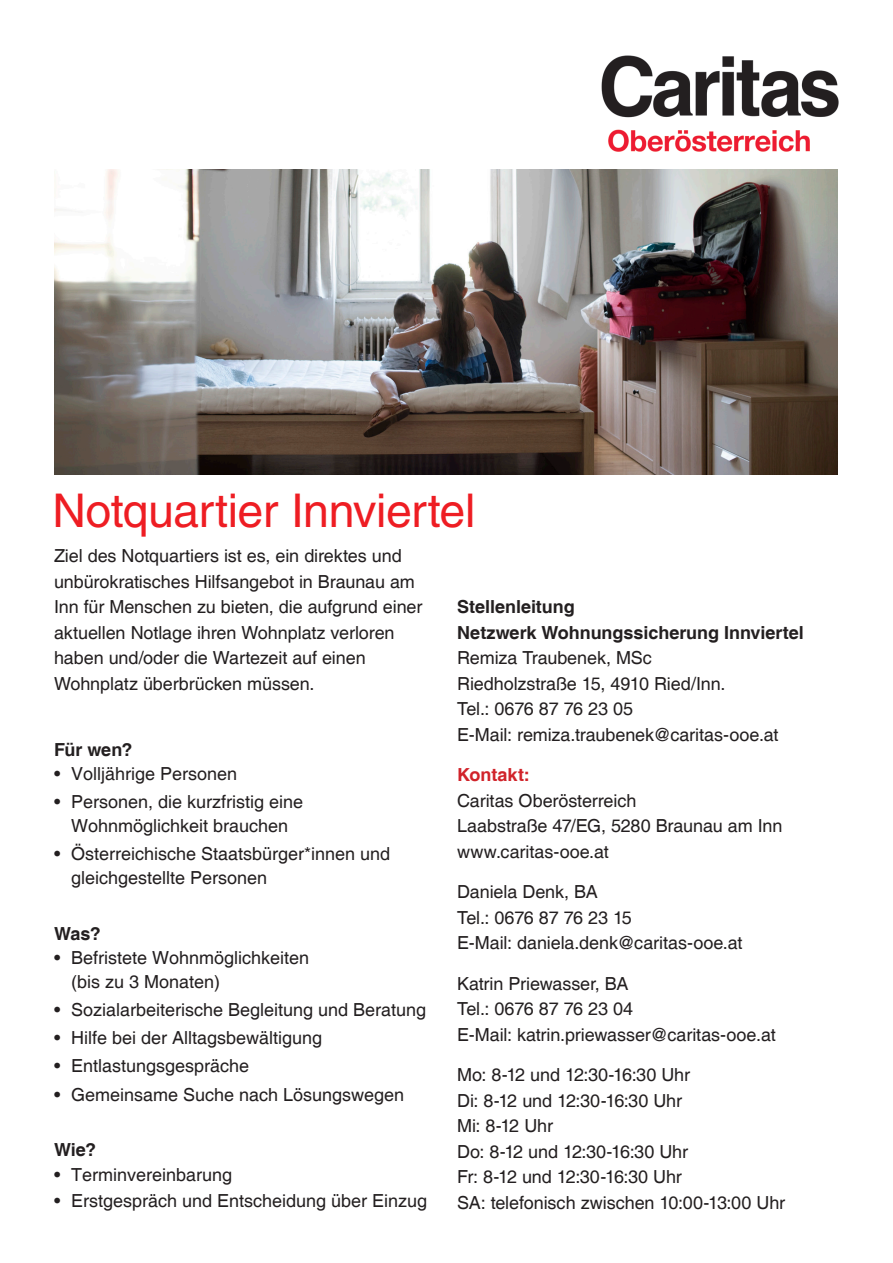
<style>
.page{position:relative;width:893px;height:1263px;background:#fff}
.page>*{position:absolute;margin:0;border:0;box-sizing:border-box;transform-origin:0 0}
.Überschrift_groß_rot{font:46.5px "Helvetica LT Std";letter-spacing:-.01em;color:#ee1d23}
.Fließtext_Handout_LL{font:18px/25.5px "Helvetica";color:#231f20}
.Fließtext_Handout_LL-2{font:700 18px "Helvetica";color:#231f20}
.Fließtext_Handout_LL-3{font:18px "Helvetica";letter-spacing:-.02em;color:#231f20}
.Headline_klein{font:700 18px "Helvetica";letter-spacing:-.005em;color:#231f20}
.Fließtext_Handout_LL-4{font:700 18px "Helvetica";color:#d1232a}
</style>
<div class="page">
<img style="left:54px;top:170px;width:784px;height:304px">
<img style="left:601px;top:55px;width:238px;height:96px">
<p class="Überschrift_groß_rot" style="left:52px;top:483px;width:425px">Notquartier Innviertel</p>
<p class="Fließtext_Handout_LL" style="left:54px;top:544px;width:370px">Ziel des Notquartiers ist es, ein direktes und unbürokratisches Hilfsangebot in Braunau am Inn für Menschen zu bieten, die aufgrund einer aktuellen Notlage ihren Wohnplatz verloren haben und/oder die Wartezeit auf einen Wohnplatz überbrücken müssen.</p>
<p class="Fließtext_Handout_LL-2" style="left:457px;top:596px;width:119px">Stellenleitung</p>
<p class="Fließtext_Handout_LL-2" style="left:457px;top:622px;width:348px">Netzwerk Wohnungssicherung Innviertel</p>
<p class="Fließtext_Handout_LL" style="left:457px;top:646px;width:196px">Remiza Traubenek, MSc</p>
<p class="Fließtext_Handout_LL" style="left:457px;top:671px;width:270px">Riedholzstraße 15, 4910 Ried/Inn.</p>
<p class="Fließtext_Handout_LL" style="left:457px;top:697px;width:323px">Tel.: 0676 87 76 23 05<br>E-Mail: remiza.traubenek@caritas-ooe.at</p>
<p class="Fließtext_Handout_LL-4" style="left:457px;top:764px;width:74px">Kontakt:</p>
<p class="Fließtext_Handout_LL" style="left:457px;top:788px;width:181px">Caritas Oberösterreich</p>
<p class="Fließtext_Handout_LL" style="left:457px;top:814px;width:327px">Laabstraße 47/EG, 5280 Braunau am Inn</p>
<p class="Fließtext_Handout_LL" style="left:457px;top:839px;width:153px">www.caritas-ooe.at</p>
<p class="Fließtext_Handout_LL" style="left:457px;top:880px;width:142px">Daniela Denk, BA</p>
<p class="Fließtext_Handout_LL-3" style="left:457px;top:907px;width:176px">Tel.: 0676 87 76 23 15</p>
<p class="Fließtext_Handout_LL" style="left:457px;top:931px;width:287px">E-Mail: daniela.denk@caritas-ooe.at</p>
<p class="Fließtext_Handout_LL" style="left:457px;top:971px;width:173px">Katrin Priewasser, BA</p>
<p class="Fließtext_Handout_LL" style="left:457px;top:997px;width:178px">Tel.: 0676 87 76 23 04</p>
<p class="Fließtext_Handout_LL" style="left:457px;top:1022px;width:320px">E-Mail: katrin.priewasser@caritas-ooe.at</p>
<p class="Fließtext_Handout_LL" style="left:457px;top:1063px;width:234px">Mo: 8-12 und 12:30-16:30 Uhr</p>
<p class="Fließtext_Handout_LL" style="left:457px;top:1088px;width:226px">Di: 8-12 und 12:30-16:30 Uhr</p>
<p class="Fließtext_Handout_LL" style="left:457px;top:1114px;width:97px">Mi: 8-12 Uhr</p>
<p class="Fließtext_Handout_LL" style="left:457px;top:1139px;width:232px">Do: 8-12 und 12:30-16:30 Uhr</p>
<p class="Fließtext_Handout_LL" style="left:457px;top:1165px;width:226px">Fr: 8-12 und 12:30-16:30 Uhr</p>
<p class="Fließtext_Handout_LL" style="left:457px;top:1190px;width:329px">SA: telefonisch zwischen 10:00-13:00 Uhr</p>
<p class="Headline_klein" style="left:54px;top:739px;width:80px">Für wen?</p>
<p class="Fließtext_Handout_LL" style="left:54px;top:761px;width:185px">• Volljährige Personen</p>
<p class="Fließtext_Handout_LL" style="left:54px;top:790px;width:251px;line-height:24px;text-align:center">• Personen, die kurzfristig eine<br>Wohnmöglichkeit brauchen</p>
<p class="Fließtext_Handout_LL" style="left:71px;top:843px;width:321px;line-height:24px;text-indent:-17px">• Österreichische Staatsbürger*innen und gleichgestellte Personen</p>
<p class="Headline_klein" style="left:54px;top:922px;width:48px">Was?</p>
<p class="Fließtext_Handout_LL" style="left:71px;top:946px;width:240px;line-height:24px;text-indent:-17px">• Befristete Wohnmöglichkeiten (bis zu 3 Monaten)</p>
<p class="Fließtext_Handout_LL" style="left:54px;top:997px;width:374px">• Sozialarbeiterische Begleitung und Beratung</p>
<p class="Fließtext_Handout_LL" style="left:54px;top:1026px;width:270px">• Hilfe bei der Alltagsbewältigung</p>
<p class="Fließtext_Handout_LL" style="left:54px;top:1054px;width:197px">• Entlastungsgespräche</p>
<p class="Fließtext_Handout_LL" style="left:54px;top:1082px;width:352px">• Gemeinsame Suche nach Lösungswegen</p>
<p class="Headline_klein" style="left:54px;top:1139px;width:44px">Wie?</p>
<p class="Fließtext_Handout_LL" style="left:54px;top:1163px;width:180px">• Terminvereinbarung</p>
<p class="Fließtext_Handout_LL" style="left:54px;top:1188px;width:375px">• Erstgespräch und Entscheidung über Einzug</p>
</div>
